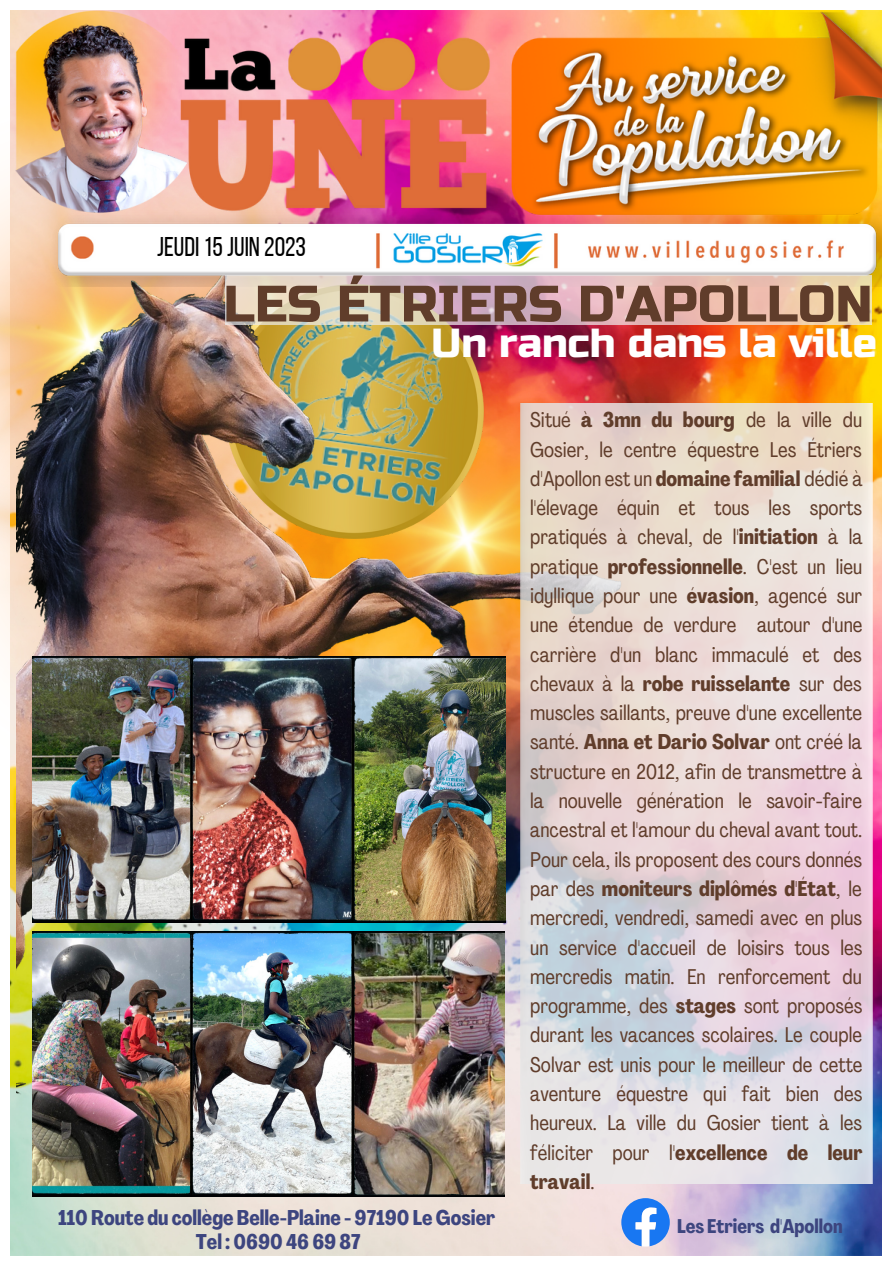
<style>
.page{position:relative;width:894px;height:1264px;background:#fff}
.page>*{position:absolute;margin:0;border:0;box-sizing:border-box;transform-origin:0 0}
.t1{font:51px "Russo One";color:#603d2b}
.t2{font:40.5px "Russo One";color:#fff}
.t3{font:27px "Bebas Neue";color:#000}
.t4{font:21px/29.2px "Agrandir Tight";color:#603d2b;text-align:justify}
.t5{font:700 21px "Agrandir Tight";color:#3d457f}
.t6{font:700 19.5px "Agrandir Tight";color:#3d457f}
.s1{font-weight:700}
</style>
<div class="page">
<img style="left:10px;top:287px;width:870px;height:968px">
<img style="left:627px;top:324px;width:197px;height:79px">
<img style="left:0;top:287px;width:16px;height:361px">
<img style="left:16px;top:287px;width:611px;height:969px">
<img style="left:0;top:11px;width:880px;height:276px">
<img style="left:32px;top:656px;width:473px;height:266px">
<img style="left:32px;top:931px;width:472px;height:265px">
<img style="left:520px;top:403px;width:352px;height:780px">
<img style="left:225px;top:276px;width:646px;height:48px">
<svg style="left:621px;top:1198px;width:48px;height:48px"></svg>
<p class="t3" style="left:157px;top:236px;width:150px">JEUDI 15JUIN 2023</p>
<p class="t1" style="left:223px;top:274px;width:650px">LES ÉTRIERS D'APOLLON</p>
<p class="t2" style="left:431px;top:320px;width:447px">Un ranch dans la ville</p>
<p class="t5" style="left:58px;top:1209px;width:438px">110Route du collège Belle-Plaine - 97190 Le Gosier</p>
<p class="t5" style="left:196px;top:1232px;width:166px">Tel : 0690 46 69 87</p>
<p class="t4" style="left:530px;top:407px;width:334px">Situé <span class="s1">à 3mn du bourg</span> de la ville du Gosier, le centre équestre Les Étriers d'Apollon est un <span class="s1">domaine familial</span> dédié à l'élevage équin et tous les sports pratiqués à cheval, de l'<span class="s1">initiation</span> à la pratique <span class="s1">professionnelle</span>. C'est un lieu idyllique pour une <span class="s1">évasion</span>, agencé sur une étendue de verdure autour d'une carrière d'un blanc immaculé et des chevaux à la <span class="s1">robe ruisselante</span> sur des muscles saillants, preuve d'une excellente santé. <span class="s1">Anna et Dario Solvar</span> ont créé la structure en 2012, afin de transmettre à la nouvelle génération le savoir-faire ancestral et l'amour du cheval avant tout.<br>Pour cela, ils proposent des cours donnés par des <span class="s1">moniteurs diplômés d'État</span>, le mercredi, vendredi, samedi avec en plus un service d'accueil de loisirs tous les mercredis matin. En renforcement du programme, des <span class="s1">stages</span> sont proposés durant les vacances scolaires. Le couple Solvar est unis pour le meilleur de cette aventure équestre qui fait bien des heureux. La ville du Gosier tient à les féliciter pour l'<span class="s1">excellence de leur travail</span>.</p>
<p class="t6" style="left:676px;top:1218px;width:167px">Les Etriers d'Apollon</p>
</div>
